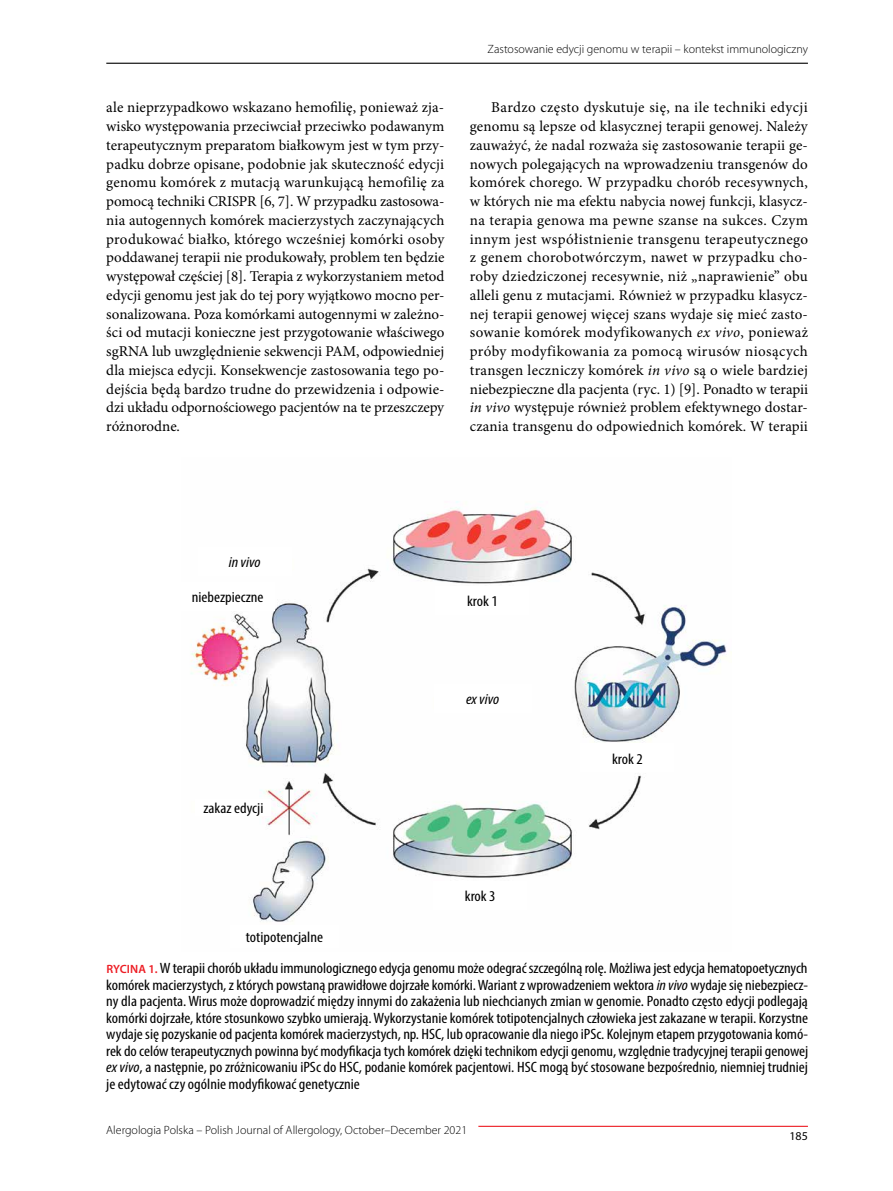
<style>
.page{position:relative;width:893px;height:1191px;background:#fff}
.page>*{position:absolute;margin:0;border:0;box-sizing:border-box;transform-origin:0 0}
.t1{font:15px/18.8px "Minion Pro";color:#000;text-align:justify}
.t2{font:condensed 15px/16.5px "Myriad Pro";color:#000;text-align:justify;scale:1.1 1}
.t3{font:italic condensed 15px "Myriad Pro";color:#000;scale:1.1 1}
.t4{font:300 12px "Myriad Pro";color:#000}
.t5{font:12px "Myriad Pro";color:#000}
.s1{font-style:italic}
.s2{font-weight:600;font-stretch:normal;font-size:12px;color:#ed1d24}
</style>
<div class="page">
<hr style="left:478px;top:1125px;width:330px;height:1px;background:#ed1d24">
<hr style="left:106px;top:63px;width:702px;height:1px;background:#000">
<img style="left:191px;top:501px;width:536px;height:421px">
<div style="left:198px;top:547px;width:93px;height:28px;background:#fff"></div>
<div style="left:181px;top:582px;width:93px;height:28px;background:#fff"></div>
<div style="left:436px;top:586px;width:93px;height:28px;background:#fff"></div>
<div style="left:581px;top:744px;width:93px;height:28px;background:#fff"></div>
<div style="left:434px;top:881px;width:93px;height:28px;background:#fff"></div>
<div style="left:434px;top:684px;width:97px;height:28px;background:#fff"></div>
<div style="left:195px;top:799px;width:76px;height:17px;background:#fff"></div>
<p class="t4" style="left:488px;top:42px;width:322px">Zastosowanie edycji genomu w terapii – kontekst immunologiczny</p>
<p class="t1" style="left:106px;top:98px;width:340px">ale nieprzypadkowo wskazano hemofilię, ponieważ zja&shy;wisko występowania przeciwciał przeciwko podawanym terapeutycznym preparatom białkowym jest w tym przy&shy;padku dobrze opisane, podobnie jak skuteczność edycji genomu komórek z mutacją warunkującą hemofilię za pomocą techniki CRISPR [6, 7]. W przypadku zastosowa&shy;nia autogennych komórek macierzystych zaczynających produkować białko, którego wcześniej komórki osoby poddawanej terapii nie produkowały, problem ten będzie występował częściej [8]. Terapia z wykorzystaniem metod edycji genomu jest jak do tej pory wyjątkowo mocno per&shy;sonalizowana. Poza komórkami autogennymi w zależno&shy;ści od mutacji konieczne jest przygotowanie właściwego sgRNA lub uwzględnienie sekwencji PAM, odpowiedniej dla miejsca edycji. Konsekwencje zastosowania tego po&shy;dejścia będą bardzo trudne do przewidzenia i odpowie&shy;dzi układu odpornościowego pacjentów na te przeszczepy różnorodne.</p>
<p class="t1" style="left:470px;top:98px;width:340px;text-indent:21px">Bardzo często dyskutuje się, na ile techniki edycji genomu są lepsze od klasycznej terapii genowej. Należy zauważyć, że nadal rozważa się zastosowanie terapii ge&shy;nowych polegających na wprowadzeniu transgenów do komórek chorego. W przypadku chorób recesywnych, w których nie ma efektu nabycia nowej funkcji, klasycz&shy;na terapia genowa ma pewne szanse na sukces. Czym innym jest współistnienie transgenu terapeutycznego z genem chorobotwórczym, nawet w przypadku cho&shy;roby dziedziczonej recesywnie, niż „naprawienie” obu alleli genu z mutacjami. Również w przypadku klasycz&shy;nej terapii genowej więcej szans wydaje się mieć zasto&shy;sowanie komórek modyfikowanych <span class="s1">ex vivo</span>, ponieważ próby modyfikowania za pomocą wirusów niosących transgen leczniczy komórek <span class="s1">in vivo</span> są o wiele bardziej niebezpieczne dla pacjenta (ryc. 1) [9]. Ponadto w terapii <span class="s1">in vivo</span> występuje również problem efektywnego dostar&shy;czania transgenu do odpowiednich komórek. W terapii</p>
<p class="t3" style="left:229px;top:553px;width:30px">in vivo</p>
<p class="t2" style="left:192px;top:588px;width:67px">niebezpieczne</p>
<p class="t2" style="left:467px;top:592px;width:29px">krok 1</p>
<p class="t2" style="left:203px;top:799px;width:56px">zakaz edycji</p>
<p class="t2" style="left:246px;top:928px;width:72px">totipotencjalne</p>
<p class="t3" style="left:466px;top:690px;width:32px">ex vivo</p>
<p class="t2" style="left:465px;top:887px;width:29px">krok 3</p>
<p class="t2" style="left:612px;top:750px;width:29px">krok 2</p>
<p class="t2" style="left:106px;top:960px;width:640px"><span class="s2">RYCINA 1.</span> W terapii chorób układu immunologicznego edycja genomu może odegrać szczególną rolę. Możliwa jest edycja hematopoetycznych komórek macierzystych, z których powstaną prawidłowe dojrzałe komórki. Wariant z wprowadzeniem wektora <span class="s1">in vivo</span> wydaje się niebezpiecz&shy;ny dla pacjenta. Wirus może doprowadzić między innymi do zakażenia lub niechcianych zmian w genomie. Ponadto często edycji podlegają komórki dojrzałe, które stosunkowo szybko umierają. Wykorzystanie komórek totipotencjalnych człowieka jest zakazane w terapii. Korzystne wydaje się pozyskanie od pacjenta komórek macierzystych, np. HSC, lub opracowanie dla niego iPSc. Kolejnym etapem przygotowania komó&shy;rek do celów terapeutycznych powinna być modyfikacja tych komórek dzięki technikom edycji genomu, względnie tradycyjnej terapii genowej <span class="s1">ex vivo</span>, a następnie, po zróżnicowaniu iPSc do HSC, podanie komórek pacjentowi. HSC mogą być stosowane bezpośrednio, niemniej trudniej je edytować czy ogólnie modyfikować genetycznie</p>
<p class="t4" style="left:106px;top:1123px;width:362px">Alergologia Polska – Polish Journal of Allergology, October–December 2021</p>
<p class="t5" style="left:789px;top:1128px;width:20px">185</p>
</div>
